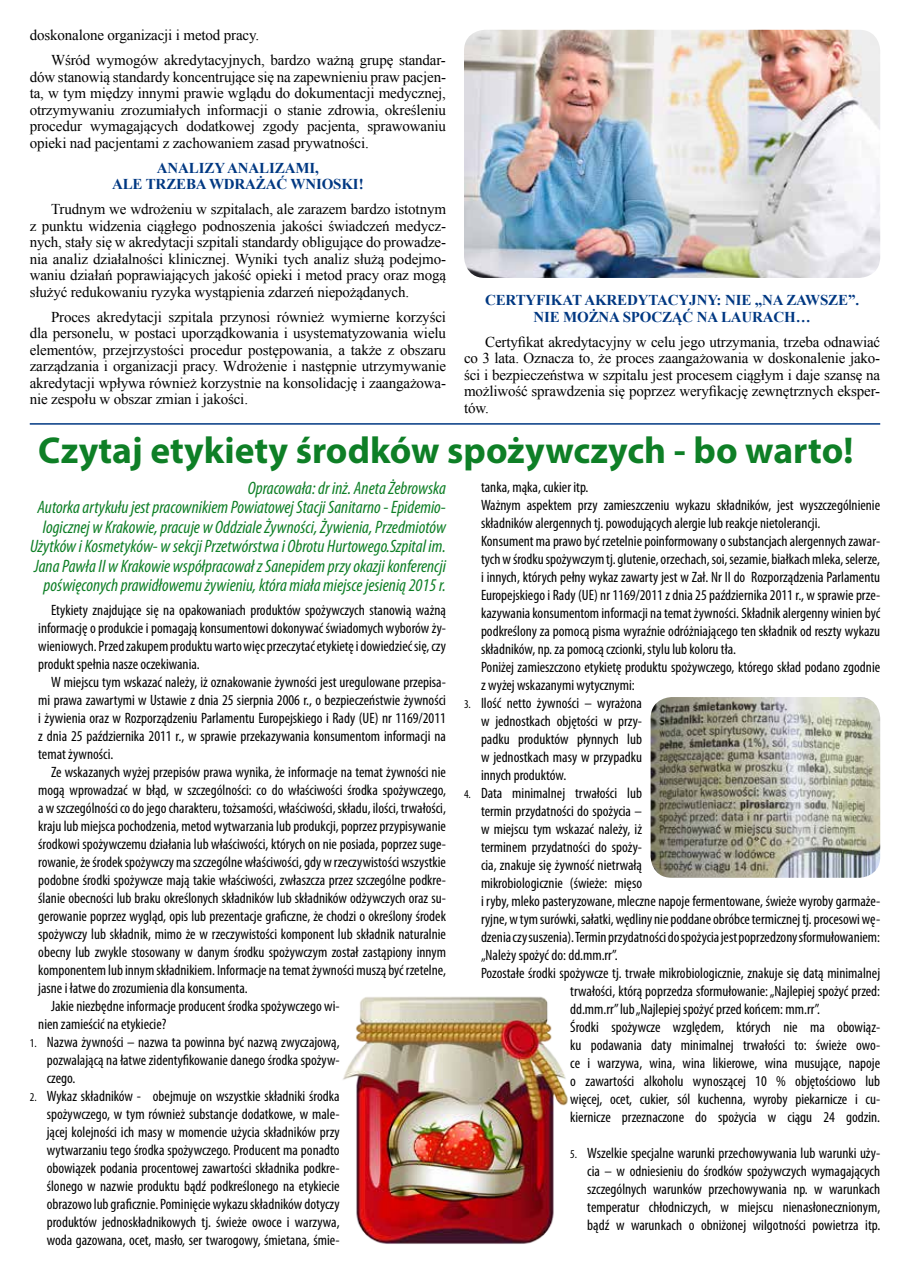
<style>
.page{position:relative;width:910px;height:1280px;background:#fff}
.page>*{position:absolute;margin:0;border:0;box-sizing:border-box;transform-origin:0 0}
.t1{font:700 37.5px "Myriad Pro";color:#0e7f26}
.t2{font:italic condensed 18px/19.5px "Myriad Pro";color:#0e7f26;text-align:right}
.t3{font:condensed 15px/18px "Myriad Pro";color:#000;text-align:justify}
.t4{font:15px/16.5px "Times New Roman";letter-spacing:-.01em;color:#000;text-align:justify}
.t5{font:700 15px/16.5px "Times New Roman";letter-spacing:-.01em;color:#003882;text-align:center}
.s1{font-size:12px}
</style>
<div class="page">
<hr style="left:30px;top:423px;width:850px;height:2px;background:#003882">
<img style="left:464px;top:30px;width:416px;height:248px">
<img style="left:651px;top:697px;width:229px;height:181px">
<img style="left:343px;top:996px;width:225px;height:248px">
<p class="t4" style="left:51px;top:22px;width:396px;line-height:25px;text-indent:-21px">doskonalone organizacji i metod pracy.<br>Wśród wymogów akredytacyjnych, bardzo ważną grupę standar-</p>
<p class="t4" style="left:30px;top:68px;width:418px">dów stanowią standardy koncentrujące się na zapewnieniu praw pacjen&shy;ta, w tym między innymi prawie wglądu do dokumentacji medycznej, otrzymywaniu zrozumiałych informacji o stanie zdrowia, określeniu procedur wymagających dodatkowej zgody pacjenta, sprawowaniu opieki nad pacjentami z zachowaniem zasad prywatności.</p>
<p class="t5" style="left:112px;top:159px;width:253px">ANALIZY ANALIZAMI,<br>ALE TRZEBA WDRAŻAĆ WNIOSKI!</p>
<p class="t4" style="left:30px;top:201px;width:418px;text-indent:21px">Trudnym we wdrożeniu w szpitalach, ale zarazem bardzo istotnym z punktu widzenia ciągłego podnoszenia jakości świadczeń medycz&shy;nych, stały się w akredytacji szpitali standardy obligujące do prowadze&shy;nia analiz działalności klinicznej. Wyniki tych analiz służą podejmo&shy;waniu działań poprawiających jakość opieki i metod pracy oraz mogą służyć redukowaniu ryzyka wystąpienia zdarzeń niepożądanych.</p>
<p class="t4" style="left:30px;top:308px;width:418px;text-indent:21px">Proces akredytacji szpitala przynosi również wymierne korzyści dla personelu, w postaci uporządkowania i usystematyzowania wielu elementów, przejrzystości procedur postępowania, a także z obszaru zarządzania i organizacji pracy. Wdrożenie i następnie utrzymywanie akredytacji wpływa również korzystnie na konsolidację i zaangażowa&shy;nie zespołu w obszar zmian i jakości.</p>
<p class="t5" style="left:485px;top:291px;width:376px">CERTYFIKAT AKREDYTACYJNY: NIE „NA ZAWSZE”.<br>NIE MOŻNA SPOCZĄĆ NA LAURACH…</p>
<p class="t4" style="left:464px;top:333px;width:418px;text-indent:21px">Certyfikat akredytacyjny w celu jego utrzymania, trzeba odnawiać co 3 lata. Oznacza to, że proces zaangażowania w doskonalenie jako&shy;ści i bezpieczeństwa w szpitalu jest procesem ciągłym i daje szansę na możliwość sprawdzenia się poprzez weryfikację zewnętrznych eksper&shy;tów.</p>
<h1 class="t1" style="left:38px;top:426px;width:817px">Czytaj etykiety środków spożywczych - bo warto!</h1>
<p class="t2" style="left:30px;top:478px;width:417px">Opracowała: dr inż. Aneta Żebrowska<br>Autorka artykułu jest pracownikiem Powiatowej Stacji Sanitarno - Epidemio&shy;logicznej w Krakowie, pracuje w Oddziale Żywności, Żywienia, Przedmiotów Użytków i Kosmetyków- w sekcji Przetwórstwa i Obrotu Hurtowego.Szpital im.<br>Jana Pawła II w Krakowie współpracował z Sanepidem przy okazji konferencji poświęconych prawidłowemu żywieniu, która miała miejsce jesienią 2015 r.</p>
<p class="t3" style="left:38px;top:601px;width:409px;text-indent:13px">Etykiety znajdujące się na opakowaniach produktów spożywczych stanowią ważną informację o produkcie i pomagają konsumentowi dokonywać świadomych wyborów ży&shy;wieniowych. Przed zakupem produktu warto więc przeczytać etykietę i dowiedzieć się, czy produkt spełnia nasze oczekiwania.</p>
<p class="t3" style="left:38px;top:673px;width:409px;text-indent:13px">W miejscu tym wskazać należy, iż oznakowanie żywności jest uregulowane przepisa&shy;mi prawa zawartymi w Ustawie z dnia 25 sierpnia 2006 r., o bezpieczeństwie żywności i żywienia oraz w Rozporządzeniu Parlamentu Europejskiego i Rady (UE) nr 1169/2011 z dnia 25 października 2011 r., w sprawie przekazywania konsumentom informacji na temat żywności.</p>
<p class="t3" style="left:51px;top:763px;width:396px">Ze wskazanych wyżej przepisów prawa wynika, że informacje na temat żywności nie</p>
<p class="t3" style="left:38px;top:781px;width:409px">mogą wprowadzać w błąd, w szczególności: co do właściwości środka spożywczego,</p>
<p class="t3" style="left:38px;top:799px;width:409px">a w szczególności co do jego charakteru, tożsamości, właściwości, składu, ilości, trwałości,</p>
<p class="t3" style="left:38px;top:817px;width:409px">kraju lub miejsca pochodzenia, metod wytwarzania lub produkcji, poprzez przypisywanie</p>
<p class="t3" style="left:38px;top:835px;width:409px">środkowi spożywczemu działania lub właściwości, których on nie posiada, poprzez suge-</p>
<p class="t3" style="left:38px;top:853px;width:409px">rowanie, że środek spożywczy ma szczególne właściwości, gdy w rzeczywistości wszystkie</p>
<p class="t3" style="left:38px;top:871px;width:409px">podobne środki spożywcze mają takie właściwości, zwłaszcza przez szczególne podkre-</p>
<p class="t3" style="left:38px;top:889px;width:409px">ślanie obecności lub braku określonych składników lub składników odżywczych oraz su-</p>
<p class="t3" style="left:38px;top:907px;width:409px">gerowanie poprzez wygląd, opis lub prezentacje graficzne, że chodzi o określony środek</p>
<p class="t3" style="left:38px;top:925px;width:409px">spożywczy lub składnik, mimo że w rzeczywistości komponent lub składnik naturalnie</p>
<p class="t3" style="left:38px;top:943px;width:409px">obecny lub zwykle stosowany w danym środku spożywczym został zastąpiony innym</p>
<p class="t3" style="left:38px;top:961px;width:409px">komponentem lub innym składnikiem. Informacje na temat żywności muszą być rzetelne,</p>
<p class="t3" style="left:38px;top:979px;width:211px">jasne i łatwe do zrozumienia dla konsumenta.</p>
<p class="t3" style="left:51px;top:997px;width:290px">Jakie niezbędne informacje producent środka spożywczego wi-</p>
<p class="t3" style="left:38px;top:1015px;width:130px">nien zamieścić na etykiecie?</p>
<p class="t3" style="left:47px;top:1033px;width:294px;text-indent:-17px"><span class="s1">1.</span> Nazwa żywności – nazwa ta powinna być nazwą zwyczajową, pozwalającą na łatwe zidentyfikowanie danego środka spożyw&shy;czego.</p>
<p class="t3" style="left:47px;top:1087px;width:294px;text-indent:-17px"><span class="s1">2.</span> Wykaz składników - obejmuje on wszystkie składniki środka spożywczego, w tym również substancje dodatkowe, w male&shy;jącej kolejności ich masy w momencie użycia składników przy wytwarzaniu tego środka spożywczego. Producent ma ponadto obowiązek podania procentowej zawartości składnika podkre&shy;ślonego w nazwie produktu bądź podkreślonego na etykiecie obrazowo lub graficznie. Pominięcie wykazu składników dotyczy produktów jednoskładnikowych tj. świeże owoce i warzywa, woda gazowana, ocet, masło, ser twarogowy, śmietana, śmie-</p>
<p class="t3" style="left:481px;top:477px;width:401px;text-align:left">tanka, mąka, cukier itp.<br>Ważnym aspektem przy zamieszczeniu wykazu składników, jest wyszczególnienie składników alergennych tj. powodujących alergie lub reakcje nietolerancji.<br>Konsument ma prawo być rzetelnie poinformowany o substancjach alergennych zawar&shy;tych w środku spożywczym tj. glutenie, orzechach, soi, sezamie, białkach mleka, selerze, i innych, których pełny wykaz zawarty jest w Zał. Nr II do Rozporządzenia Parlamentu Europejskiego i Rady (UE) nr 1169/2011 z dnia 25 października 2011 r., w sprawie prze&shy;kazywania konsumentom informacji na temat żywności. Składnik alergenny winien być podkreślony za pomocą pisma wyraźnie odróżniającego ten składnik od reszty wykazu składników, np. za pomocą czcionki, stylu lub koloru tła.<br>Poniżej zamieszczono etykietę produktu spożywczego, którego skład podano zgodnie z wyżej wskazanymi wytycznymi:</p>
<p class="t3" style="left:481px;top:693px;width:163px;text-indent:-17px"><span class="s1">3.</span> Ilość netto żywności – wyrażona w jednostkach objętości w przy&shy;padku produktów płynnych lub w jednostkach masy w przypadku innych produktów.</p>
<p class="t3" style="left:464px;top:783px;width:180px"><span class="s1">4.</span> Data minimalnej trwałości lub</p>
<p class="t3" style="left:481px;top:801px;width:163px">termin przydatności do spożycia –</p>
<p class="t3" style="left:481px;top:819px;width:163px">w miejscu tym wskazać należy, iż</p>
<p class="t3" style="left:481px;top:837px;width:163px">terminem przydatności do spoży-</p>
<p class="t3" style="left:481px;top:855px;width:163px">cia, znakuje się żywność nietrwałą</p>
<p class="t3" style="left:481px;top:873px;width:163px">mikrobiologicznie (świeże: mięso</p>
<p class="t3" style="left:481px;top:891px;width:401px">i ryby, mleko pasteryzowane, mleczne napoje fermentowane, świeże wyroby garmaże-</p>
<p class="t3" style="left:481px;top:909px;width:401px">ryjne, w tym surówki, sałatki, wędliny nie poddane obróbce termicznej tj. procesowi wę-</p>
<p class="t3" style="left:481px;top:927px;width:401px">dzenia czy suszenia). Termin przydatności do spożycia jest poprzedzony sformułowaniem:</p>
<p class="t3" style="left:481px;top:945px;width:138px">„Należy spożyć do: dd.mm.rr”.</p>
<p class="t3" style="left:481px;top:963px;width:401px">Pozostałe środki spożywcze tj. trwałe mikrobiologicznie, znakuje się datą minimalnej</p>
<p class="t3" style="left:570px;top:981px;width:311px">trwałości, którą poprzedza sformułowanie: „Najlepiej spożyć przed:</p>
<p class="t3" style="left:570px;top:999px;width:251px">dd.mm.rr” lub „Najlepiej spożyć przed końcem: mm.rr”.</p>
<p class="t3" style="left:570px;top:1017px;width:311px">Środki spożywcze względem, których nie ma obowiąz-</p>
<p class="t3" style="left:570px;top:1035px;width:311px">ku podawania daty minimalnej trwałości to: świeże owo-</p>
<p class="t3" style="left:570px;top:1053px;width:311px">ce i warzywa, wina, wina likierowe, wina musujące, napoje</p>
<p class="t3" style="left:570px;top:1071px;width:311px">o zawartości alkoholu wynoszącej 10 % objętościowo lub</p>
<p class="t3" style="left:570px;top:1089px;width:311px">więcej, ocet, cukier, sól kuchenna, wyroby piekarnicze i cu-</p>
<p class="t3" style="left:570px;top:1107px;width:311px">kiernicze przeznaczone do spożycia w ciągu 24 godzin.</p>
<p class="t3" style="left:587px;top:1143px;width:294px;text-indent:-17px"><span class="s1">5.</span> Wszelkie specjalne warunki przechowywania lub warunki uży&shy;cia – w odniesieniu do środków spożywczych wymagających szczególnych warunków przechowywania np. w warunkach temperatur chłodniczych, w miejscu nienasłonecznionym, bądź w warunkach o obniżonej wilgotności powietrza itp.</p>
</div>
